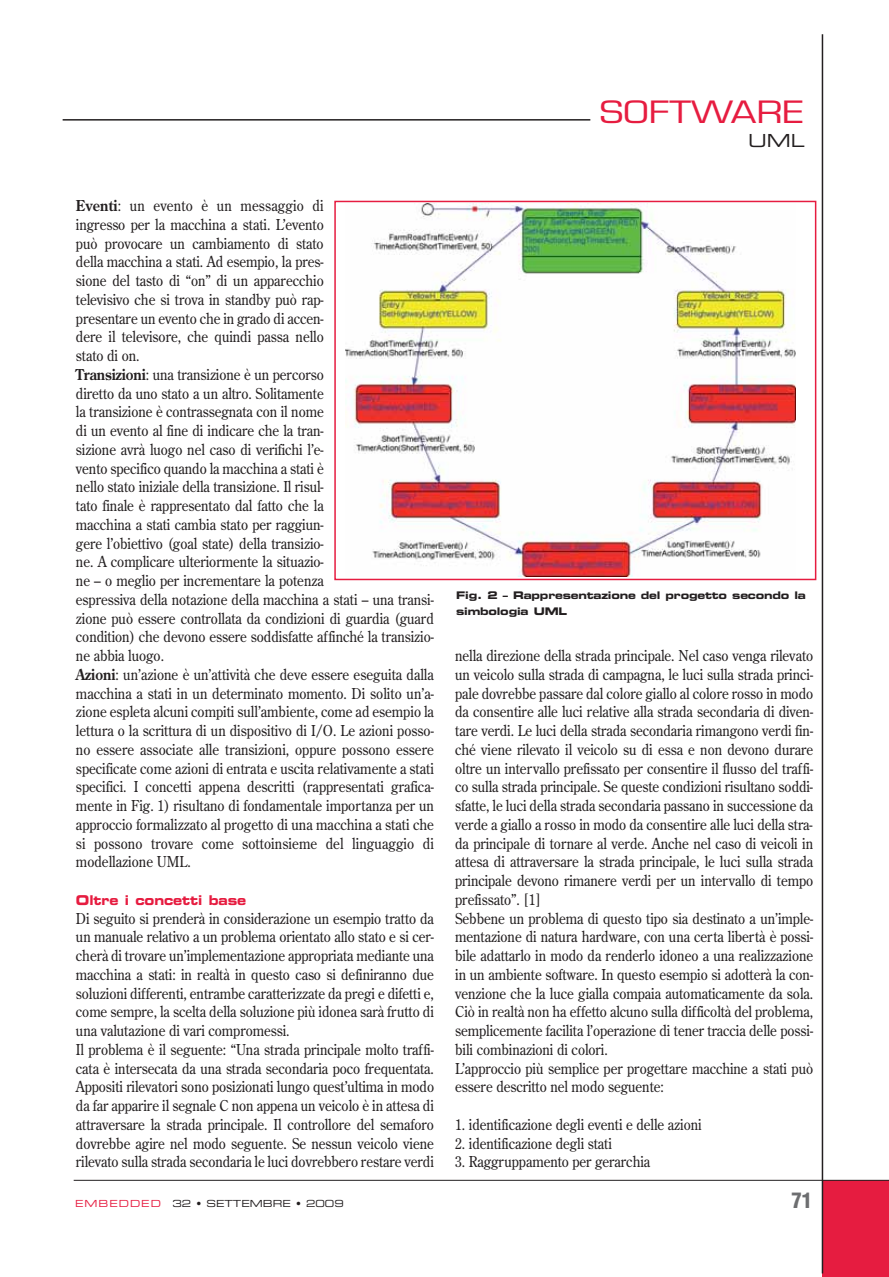
<style>
.page{position:relative;width:889px;height:1277px;background:#fff}
.page>*{position:absolute;margin:0;border:0;box-sizing:border-box;transform-origin:0 0}
.t1{font:30px "Eurostile LT";color:#e61c40;scale:1.25 1}
.t2{font:900 condensed 21px "Helvetica LT";color:#6d6e70}
.t3{font:18px "Eurostile LT Extended Two";color:#231f20}
.t4{font:15px/18.8px "Century Old Style LT";letter-spacing:-.005em;color:#231f20;scale:.9 1}
.t5{font:13.5px "Eurostile LT Bold Extended Two";letter-spacing:-.01em;color:#e61c40;scale:.9 1}
.t6{font:10.5px/16.5px "Eurostile LT Bold Extended Two";letter-spacing:-.02em;color:#231f20}
.t7{font:9.75px "Eurostile LT Extended Two";color:#231f20}
.s1{font-weight:700}
.s2{color:#e61c40}
</style>
<div class="page">
<div style="left:822px;top:1180px;width:66px;height:97px;background:#e61c40"></div>
<hr style="left:74px;top:1180px;width:814px;height:1px;background:#231f20">
<hr style="left:821px;top:34px;width:2px;height:1239px;background:#231f20">
<hr style="left:63px;top:119px;width:527px;height:2px;background:#231f20">
<img style="left:345px;top:204px;width:450px;height:372px">
<div style="left:334px;top:201px;width:482px;height:379px;border:2px solid #e61c40"></div>
<p class="t1" style="left:600px;top:100px;width:165px">SOFTWARE</p>
<p class="t3" style="left:748px;top:128px;width:58px">UML</p>
<p class="t4" style="left:76px;top:197px;width:399px"><span class="s1">Eventi</span>: un evento è un messaggio di<br>ingresso per la macchina a stati. L’evento<br>può provocare un cambiamento di stato<br>della macchina a stati. Ad esempio, la pres-<br>sione del tasto di “on” di un apparecchio<br>televisivo che si trova in standby può rap-<br>presentare un evento che in grado di accen-<br>dere il televisore, che quindi passa nello<br>stato di on.<br><span class="s1">Transizioni</span>: una transizione è un percorso<br>diretto da uno stato a un altro. Solitamente<br>la transizione è contrassegnata con il nome<br>di un evento al fine di indicare che la tran-<br>sizione avrà luogo nel caso di verifichi l’e-<br>vento specifico quando la macchina a stati è<br>nello stato iniziale della transizione. Il risul-<br>tato finale è rappresentato dal fatto che la<br>macchina a stati cambia stato per raggiun-<br>gere l’obiettivo (goal state) della transizio-<br>ne. A complicare ulteriormente la situazio-<br>ne – o meglio per incrementare la potenza<br>espressiva della notazione della macchina a stati – una transi&shy;zione può essere controllata da condizioni di guardia (guard condition) che devono essere soddisfatte affinché la transizio&shy;ne abbia luogo.<br><span class="s1">Azioni</span>: un’azione è un’attività che deve essere eseguita dalla macchina a stati in un determinato momento. Di solito un’a&shy;zione espleta alcuni compiti sull’ambiente, come ad esempio la lettura o la scrittura di un dispositivo di I/O. Le azioni posso&shy;no essere associate alle transizioni, oppure possono essere specificate come azioni di entrata e uscita relativamente a stati specifici. I concetti appena descritti (rappresentati grafica&shy;mente in Fig. 1) risultano di fondamentale importanza per un approccio formalizzato al progetto di una macchina a stati che si possono trovare come sottoinsieme del linguaggio di modellazione UML.</p>
<p class="t5" style="left:76px;top:894px;width:191px">Oltre i concetti base</p>
<p class="t4" style="left:76px;top:910px;width:399px">Di seguito si prenderà in considerazione un esempio tratto da un manuale relativo a un problema orientato allo stato e si cer&shy;cherà di trovare un’implementazione appropriata mediante una macchina a stati: in realtà in questo caso si definiranno due soluzioni differenti, entrambe caratterizzate da pregi e difetti e, come sempre, la scelta della soluzione più idonea sarà frutto di una valutazione di vari compromessi.<br>Il problema è il seguente: “Una strada principale molto traffi&shy;cata è intersecata da una strada secondaria poco frequentata.<br>Appositi rilevatori sono posizionati lungo quest’ultima in modo da far apparire il segnale C non appena un veicolo è in attesa di attraversare la strada principale. Il controllore del semaforo dovrebbe agire nel modo seguente. Se nessun veicolo viene rilevato sulla strada secondaria le luci dovrebbero restare verdi</p>
<p class="t6" style="left:456px;top:587px;width:351px">Fig. 2 – Rappresentazione del progetto secondo la simbologia UML</p>
<p class="t4" style="left:455px;top:647px;width:399px">nella direzione della strada principale. Nel caso venga rilevato un veicolo sulla strada di campagna, le luci sulla strada princi&shy;pale dovrebbe passare dal colore giallo al colore rosso in modo da consentire alle luci relative alla strada secondaria di diven&shy;tare verdi. Le luci della strada secondaria rimangono verdi fin&shy;ché viene rilevato il veicolo su di essa e non devono durare oltre un intervallo prefissato per consentire il flusso del traffi&shy;co sulla strada principale. Se queste condizioni risultano soddi&shy;sfatte, le luci della strada secondaria passano in successione da verde a giallo a rosso in modo da consentire alle luci della stra&shy;da principale di tornare al verde. Anche nel caso di veicoli in attesa di attraversare la strada principale, le luci sulla strada principale devono rimanere verdi per un intervallo di tempo prefissato”. [1]<br>Sebbene un problema di questo tipo sia destinato a un’imple&shy;mentazione di natura hardware, con una certa libertà è possi&shy;bile adattarlo in modo da renderlo idoneo a una realizzazione in un ambiente software. In questo esempio si adotterà la con&shy;venzione che la luce gialla compaia automaticamente da sola.<br>Ciò in realtà non ha effetto alcuno sulla difficoltà del problema, semplicemente facilita l’operazione di tener traccia delle possi&shy;bili combinazioni di colori.<br>L’approccio più semplice per progettare macchine a stati può essere descritto nel modo seguente:</p>
<p class="t4" style="left:455px;top:1116px;width:275px">1. identificazione degli eventi e delle azioni</p>
<p class="t4" style="left:455px;top:1135px;width:175px">2. identificazione degli stati</p>
<p class="t4" style="left:455px;top:1153px;width:218px">3. Raggruppamento per gerarchia</p>
<p class="t7" style="left:75px;top:1197px;width:270px"><span class="s2">EMBEDDED</span> 32 • SETTEMBRE • 2009</p>
<p class="t2" style="left:791px;top:1187px;width:22px">71</p>
</div>
